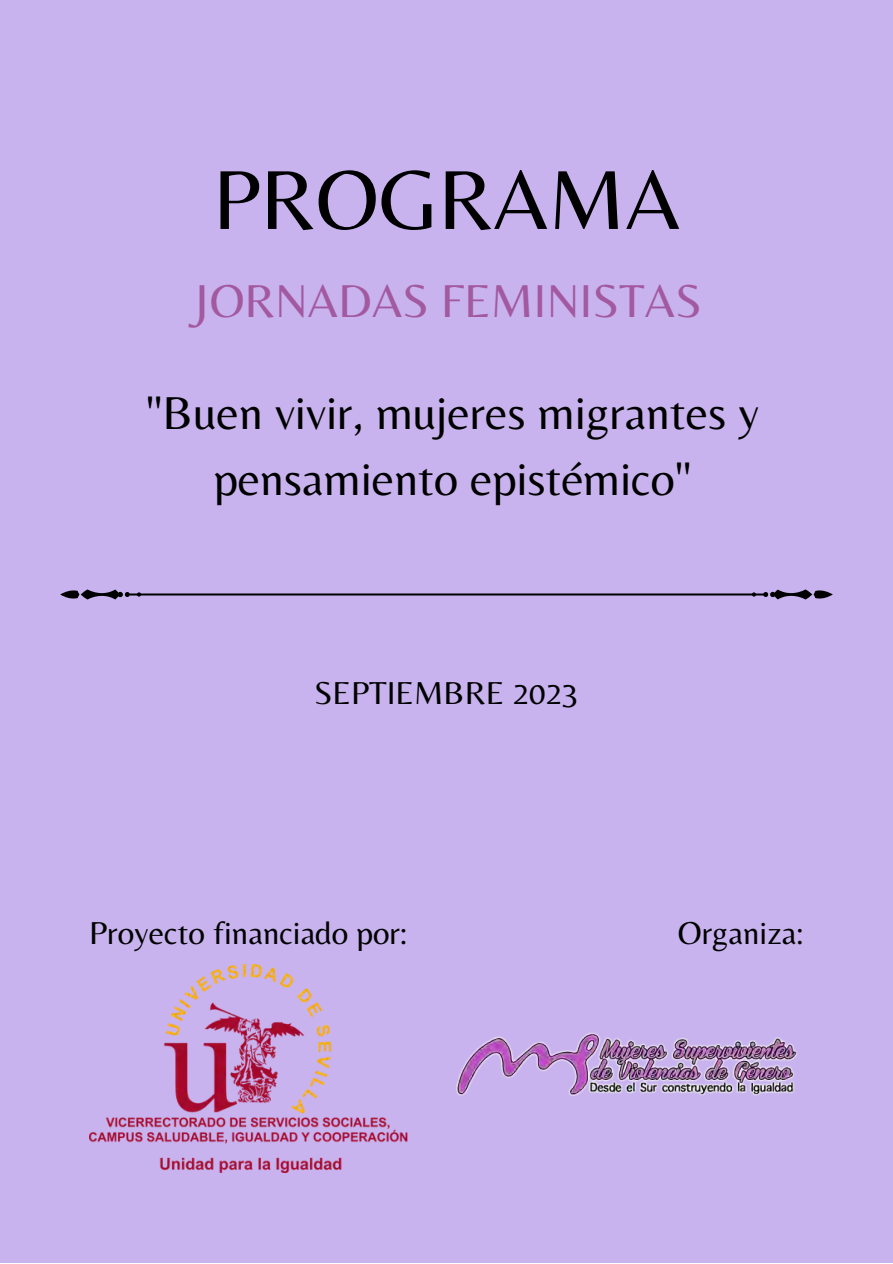
<style>
.page{position:relative;width:893px;height:1264px;background:#fff}
.page>*{position:absolute;margin:0;border:0;box-sizing:border-box;transform-origin:0 0}
.t1{font:87px "Belleza";color:#000}
.t2{font:48px/66.3px "Belleza";color:#000;text-align:center}
.t3{font:48px "Belleza";color:#a359a0}
.t4{font:33px "Belleza";color:#000}
</style>
<div class="page">
<div style="left:0;top:0;width:892px;height:1262px;background:#c8b3ee"></div>
<img style="left:89px;top:964px;width:318px;height:208px">
<img style="left:456px;top:1033px;width:341px;height:63px">
<svg style="left:60px;top:589px;width:772px;height:10px"></svg>
<p class="t1" style="left:213px;top:148px;width:469px">PROGRAMA</p>
<p class="t3" style="left:191px;top:272px;width:512px">JORNADAS FEMINISTAS</p>
<p class="t2" style="left:146px;top:378px;width:615px">"Buen vivir, mujeres migrantes y pensamiento epistémico"</p>
<p class="t4" style="left:314px;top:673px;width:266px">SEPTIEMBRE 2023</p>
<p class="t4" style="left:89px;top:913px;width:319px">Proyecto financiado por:</p>
<p class="t4" style="left:677px;top:913px;width:127px">Organiza:</p>
</div>
